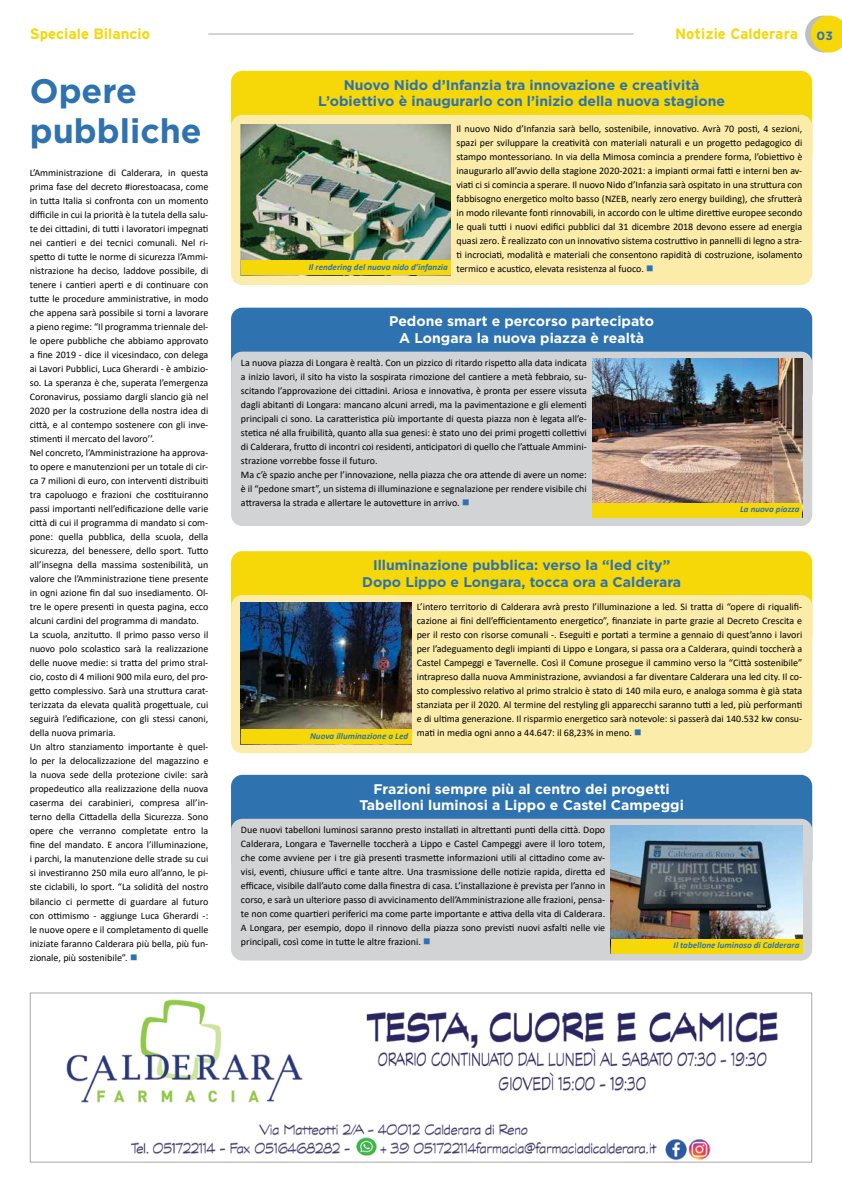
<style>
.page{position:relative;width:842px;height:1191px;background:#fff}
.page>*{position:absolute;margin:0;border:0;box-sizing:border-box;transform-origin:0 0}
.t1{font:700 34px/40.8px "Gotham";color:#2e72b0}
.t2{font:700 15px "Interstate";color:#f6d809}
.t3{font:700 14px/16.8px "Gotham";color:#2e72b0;text-align:center}
.t4{font:700 14px/16.8px "Gotham";color:#fff;text-align:center}
.t5{font:10px/14px "Calibri";color:#000;text-align:justify}
.t6{font:italic 700 9px "Calibri";color:#2e72b0}
.s1{font-family:"Gotham";font-size:12px;color:#2e72b0}
.s2{color:#2e72b0}
</style>
<div class="page">
<hr style="left:208px;top:34px;width:426px;height:1px;background:#a7a9ac">
<div style="left:805px;top:16px;width:37px;height:36px;background:#bcbec0;border-radius:50%"></div>
<svg style="left:811px;top:16px;width:31px;height:36px"></svg>
<img style="left:66px;top:999px;width:712px;height:161px">
<div style="left:30px;top:992px;width:782px;height:170px;border:1px solid #a7a9ac"></div>
<div style="left:231px;top:71px;width:581px;height:96px;background:#f6d809;border-radius:11px"></div>
<div style="left:231px;top:115px;width:581px;height:170px;background:#fbecaa;border-radius:11px"></div>
<div style="left:231px;top:308px;width:581px;height:96px;background:#2e72b0;border-radius:11px"></div>
<div style="left:231px;top:351px;width:581px;height:175px;background:#d1d3d4;border-radius:11px"></div>
<div style="left:231px;top:551px;width:581px;height:96px;background:#f6d809;border-radius:11px"></div>
<div style="left:231px;top:595px;width:581px;height:158px;background:#fbecaa;border-radius:11px"></div>
<div style="left:231px;top:775px;width:581px;height:96px;background:#2e72b0;border-radius:11px"></div>
<div style="left:231px;top:819px;width:581px;height:141px;background:#d1d3d4;border-radius:11px"></div>
<img style="left:241px;top:124px;width:210px;height:137px">
<div style="left:241px;top:261px;width:210px;height:14px;background:#f6d809"></div>
<img style="left:592px;top:359px;width:210px;height:144px">
<div style="left:592px;top:503px;width:210px;height:14px;background:#f6d809"></div>
<img style="left:241px;top:602px;width:170px;height:128px">
<div style="left:241px;top:730px;width:170px;height:14px;background:#f6d809"></div>
<img style="left:611px;top:826px;width:191px;height:113px">
<div style="left:611px;top:939px;width:191px;height:14px;background:#f6d809"></div>
<h2 class="t2" style="left:30px;top:26px;width:122px">Speciale Bilancio</h2>
<h2 class="t2" style="left:675px;top:26px;width:159px">Notizie Calderara <span class="s1">03</span></h2>
<h1 class="t1" style="left:30px;top:69px;width:174px">Opere pubbliche</h1>
<p class="t5" style="left:30px;top:166px;width:180px;text-align:left">L’Amministrazione di Calderara, in questa prima fase del decreto #iorestoacasa, come in tutta Italia si confronta con un momento difficile in cui la priorità è la tutela della salu&shy;te dei cittadini, di tutti i lavoratori impegnati nei cantieri e dei tecnici comunali. Nel ri&shy;spetto di tutte le norme di sicurezza l’Ammi&shy;nistrazione ha deciso, laddove possibile, di tenere i cantieri aperti e di continuare con tutte le procedure amministrative, in modo che appena sarà possibile si torni a lavorare a pieno regime: “Il programma triennale del&shy;le opere pubbliche che abbiamo approvato a fine 2019 - dice il vicesindaco, con delega ai Lavori Pubblici, Luca Gherardi - è ambizio&shy;so. La speranza è che, superata l’emergenza Coronavirus, possiamo dargli slancio già nel 2020 per la costruzione della nostra idea di città, e al contempo sostenere con gli inve&shy;stimenti il mercato del lavoro’’.<br>Nel concreto, l’Amministrazione ha approva&shy;to opere e manutenzioni per un totale di cir&shy;ca 7 milioni di euro, con interventi distribuiti tra capoluogo e frazioni che costituiranno passi importanti nell’edificazione delle varie città di cui il programma di mandato si com&shy;pone: quella pubblica, della scuola, della sicurezza, del benessere, dello sport. Tutto all’insegna della massima sostenibilità, un valore che l’Amministrazione tiene presente in ogni azione fin dal suo insediamento. Ol&shy;tre le opere presenti in questa pagina, ecco alcuni cardini del programma di mandato.<br>La scuola, anzitutto. Il primo passo verso il nuovo polo scolastico sarà la realizzazione delle nuove medie: si tratta del primo stral&shy;cio, costo di 4 milioni 900 mila euro, del pro&shy;getto complessivo. Sarà una struttura carat&shy;terizzata da elevata qualità progettuale, cui seguirà l’edificazione, con gli stessi canoni, della nuova primaria.<br>Un altro stanziamento importante è quel&shy;lo per la delocalizzazione del magazzino e la nuova sede della protezione civile: sarà propedeutico alla realizzazione della nuova caserma dei carabinieri, compresa all’in&shy;terno della Cittadella della Sicurezza. Sono opere che verranno completate entro la fine del mandato. E ancora l’illuminazione, i parchi, la manutenzione delle strade su cui si investiranno 250 mila euro all’anno, le pi&shy;ste ciclabili, lo sport. “La solidità del nostro bilancio ci permette di guardare al futuro con ottimismo - aggiunge Luca Gherardi -: le nuove opere e il completamento di quelle iniziate faranno Calderara più bella, più fun&shy;zionale, più sostenibile”. <span class="s2">■</span></p>
<h3 class="t3" style="left:318px;top:76px;width:408px">Nuovo Nido d’Infanzia tra innovazione e creatività<br>L’obiettivo è inaugurarlo con l’inizio della nuova stagione</h3>
<p class="t5" style="left:456px;top:121px;width:347px">Il nuovo Nido d’Infanzia sarà bello, sostenibile, innovativo. Avrà 70 posti, 4 sezioni, spazi per sviluppare la creatività con materiali naturali e un progetto pedagogico di stampo montessoriano. In via della Mimosa comincia a prendere forma, l’obiettivo è inaugurarlo all’avvio della stagione 2020-2021: a impianti ormai fatti e interni ben av&shy;viati ci si comincia a sperare. Il nuovo Nido d’Infanzia sarà ospitato in una struttura con fabbisogno energetico molto basso (NZEB, nearly zero energy building), che sfrutterà in modo rilevante fonti rinnovabili, in accordo con le ultime direttive europee secondo le quali tutti i nuovi edifici pubblici dal 31 dicembre 2018 devono essere ad energia quasi zero. È realizzato con un innovativo sistema costruttivo in pannelli di legno a stra&shy;ti incrociati, modalità e materiali che consentono rapidità di costruzione, isolamento termico e acustico, elevata resistenza al fuoco. <span class="s2">■</span></p>
<p class="t6" style="left:309px;top:260px;width:141px">Il rendering del nuovo nido d’infanzia</p>
<h3 class="t4" style="left:389px;top:313px;width:267px">Pedone smart e percorso partecipato<br>A Longara la nuova piazza è realtà</h3>
<p class="t5" style="left:241px;top:356px;width:347px;text-align:left">La nuova piazza di Longara è realtà. Con un pizzico di ritardo rispetto alla data indicata a inizio lavori, il sito ha visto la sospirata rimozione del cantiere a metà febbraio, su&shy;scitando l’approvazione dei cittadini. Ariosa e innovativa, è pronta per essere vissuta dagli abitanti di Longara: mancano alcuni arredi, ma la pavimentazione e gli elementi principali ci sono. La caratteristica più importante di questa piazza non è legata all’e&shy;stetica né alla fruibilità, quanto alla sua genesi: è stato uno dei primi progetti collettivi di Calderara, frutto di incontri coi residenti, anticipatori di quello che l’attuale Ammini&shy;strazione vorrebbe fosse il futuro.<br>Ma c’è spazio anche per l’innovazione, nella piazza che ora attende di avere un nome: è il “pedone smart”, un sistema di illuminazione e segnalazione per rendere visibile chi attraversa la strada e allertare le autovetture in arrivo. <span class="s2">■</span></p>
<p class="t6" style="left:740px;top:503px;width:61px">La nuova piazza</p>
<h3 class="t3" style="left:362px;top:556px;width:320px">Illuminazione pubblica: verso la “led city”<br>Dopo Lippo e Longara, tocca ora a Calderara</h3>
<p class="t5" style="left:417px;top:599px;width:387px">L’intero territorio di Calderara avrà presto l’illuminazione a led. Si tratta di “opere di riqualifi&shy;cazione ai fini dell’efficientamento energetico”, finanziate in parte grazie al Decreto Crescita e per il resto con risorse comunali -. Eseguiti e portati a termine a gennaio di quest’anno i lavori per l’adeguamento degli impianti di Lippo e Longara, si passa ora a Calderara, quindi toccherà a Castel Campeggi e Tavernelle. Così il Comune prosegue il cammino verso la “Città sostenibile” intrapreso dalla nuova Amministrazione, avviandosi a far diventare Calderara una led city. Il co&shy;sto complessivo relativo al primo stralcio è stato di 140 mila euro, e analoga somma è già stata stanziata per il 2020. Al termine del restyling gli apparecchi saranno tutti a led, più performanti e di ultima generazione. Il risparmio energetico sarà notevole: si passerà dai 140.532 kw consu&shy;mati in media ogni anno a 44.647: il 68,23% in meno. <span class="s2">■</span></p>
<p class="t6" style="left:310px;top:729px;width:100px">Nuova illuminazione a Led</p>
<h3 class="t4" style="left:359px;top:780px;width:326px">Frazioni sempre più al centro dei progetti<br>Tabelloni luminosi a Lippo e Castel Campeggi</h3>
<p class="t5" style="left:241px;top:823px;width:366px">Due nuovi tabelloni luminosi saranno presto installati in altrettanti punti della città. Dopo Calderara, Longara e Tavernelle toccherà a Lippo e Castel Campeggi avere il loro totem, che come avviene per i tre già presenti trasmette informazioni utili al cittadino come av&shy;visi, eventi, chiusure uffici e tante altre. Una trasmissione delle notizie rapida, diretta ed efficace, visibile dall’auto come dalla finestra di casa. L’installazione è prevista per l’anno in corso, e sarà un ulteriore passo di avvicinamento dell’Amministrazione alle frazioni, pensa&shy;te non come quartieri periferici ma come parte importante e attiva della vita di Calderara.<br>A Longara, per esempio, dopo il rinnovo della piazza sono previsti nuovi asfalti nelle vie principali, così come in tutte le altre frazioni. <span class="s2">■</span></p>
<p class="t6" style="left:674px;top:938px;width:127px">Il tabellone luminoso di Calderara</p>
</div>
